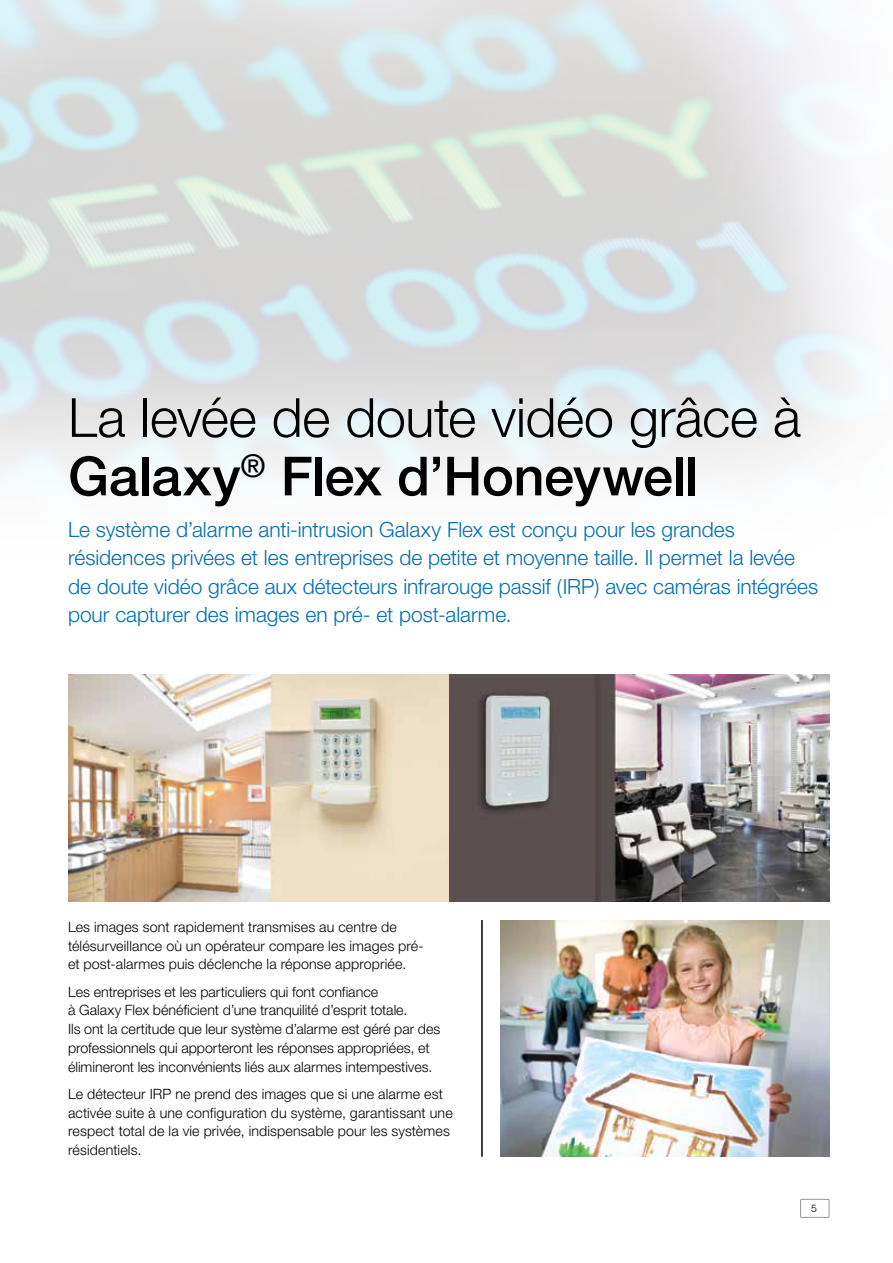
<style>
.page{position:relative;width:893px;height:1263px;background:#fff}
.page>*{position:absolute;margin:0;border:0;box-sizing:border-box;transform-origin:0 0}
.t1{font:300 54px/58.5px "Helvetica Neue";letter-spacing:-.01em;color:#000}
.t2{font:300 21px/28.5px "Helvetica Neue";color:#006faf}
.t3{font:300 14.25px/18.8px "Helvetica Neue";letter-spacing:.005em;color:#000}
.t4{font:300 10.5px "Helvetica Neue";color:#000}
.s1{font-weight:500}
</style>
<div class="page">
<div style="left:800px;top:1199px;width:29px;height:18px;border:1px solid #939598"></div>
<img style="left:68px;top:674px;width:761px;height:227px">
<hr style="left:481px;top:920px;width:2px;height:237px;background:#000">
<img style="left:500px;top:921px;width:329px;height:236px">
<h1 class="t1" style="left:68px;top:387px;width:734px">La levée de doute vidéo grâce à<br><span class="s1">Galaxy</span><sup>®</sup> <span class="s1">Flex d’Honeywell</span></h1>
<p class="t2" style="left:68px;top:514px;width:752px">Le système d’alarme anti-intrusion Galaxy Flex est conçu pour les grandes résidences privées et les entreprises de petite et moyenne taille. Il permet la levée de doute vidéo grâce aux détecteurs infrarouge passif (IRP) avec caméras intégrées pour capturer des images en pré- et post-alarme.</p>
<p class="t3" style="left:68px;top:917px;width:357px">Les images sont rapidement transmises au centre de télésurveillance où un opérateur compare les images pré&shy;et post-alarmes puis déclenche la réponse appropriée.</p>
<p class="t3" style="left:68px;top:982px;width:374px">Les entreprises et les particuliers qui font confiance<br>à Galaxy Flex bénéficient d’une tranquilité d’esprit totale.<br>Ils ont la certitude que leur système d’alarme est géré par des professionnels qui apporteront les réponses appropriées, et élimineront les inconvénients liés aux alarmes intempestives.</p>
<p class="t3" style="left:68px;top:1084px;width:386px">Le détecteur IRP ne prend des images que si une alarme est activée suite à une configuration du système, garantissant une respect total de la vie privée, indispensable pour les systèmes résidentiels.</p>
<p class="t4" style="left:811px;top:1202px;width:7px">5</p>
</div>
